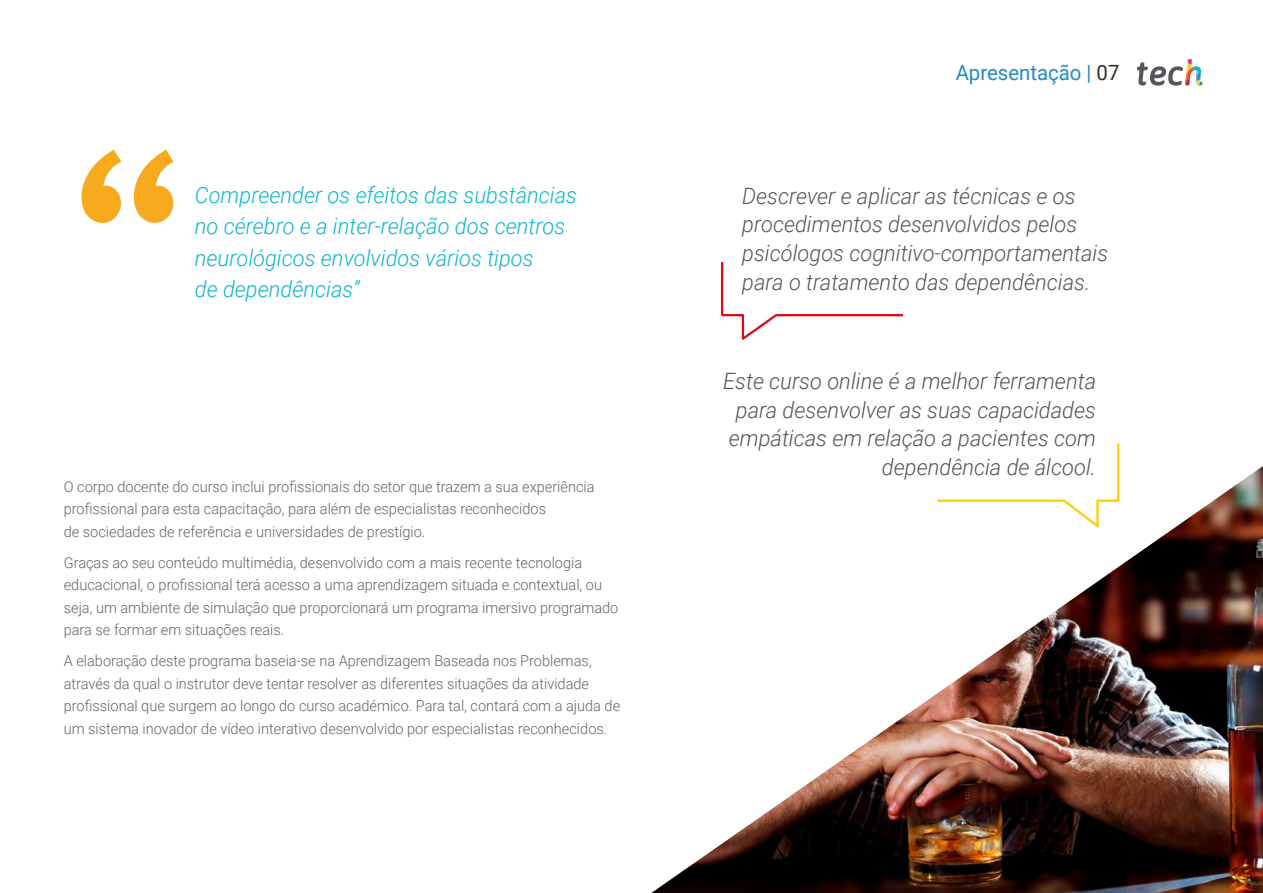
<style>
.page{position:relative;width:1263px;height:893px;background:#fff}
.page>*{position:absolute;margin:0;border:0;box-sizing:border-box;transform-origin:0 0}
.t1{font:italic 300 22.5px/28.5px "Roboto";color:#52555b;text-align:right}
.t2{font:italic 300 22.5px/31.5px "Roboto";color:#0fb6cf}
.t3{font:21px "Roboto";color:#2488c9}
.t4{font:300 15px/22.5px "Roboto";color:#61646a}
.s1{color:#312e20}
</style>
<div class="page">
<svg style="left:81px;top:150px;width:93px;height:73px"></svg>
<img style="left:651px;top:466px;width:612px;height:427px">
<svg style="left:1137px;top:59px;width:65px;height:27px"></svg>
<svg style="left:935px;top:443px;width:185px;height:88px"></svg>
<svg style="left:721px;top:262px;width:183px;height:78px"></svg>
<h1 class="t2" style="left:195px;top:178px;width:384px">Compreender os efeitos das substâncias no cérebro e a inter-relação dos centros neurológicos envolvidos vários tipos<br>de dependências”</h1>
<p class="t4" style="left:64px;top:475px;width:532px">O corpo docente do curso inclui profissionais do setor que trazem a sua experiência profissional para esta capacitação, para além de especialistas reconhecidos<br>de sociedades de referência e universidades de prestígio.</p>
<p class="t4" style="left:64px;top:551px;width:556px">Graças ao seu conteúdo multimédia, desenvolvido com a mais recente tecnologia educacional, o profissional terá acesso a uma aprendizagem situada e contextual, ou seja, um ambiente de simulação que proporcionará um programa imersivo programado para se formar em situações reais.</p>
<p class="t4" style="left:64px;top:649px;width:558px">A elaboração deste programa baseia-se na Aprendizagem Baseada nos Problemas, através da qual o instrutor deve tentar resolver as diferentes situações da atividade profissional que surgem ao longo do curso académico. Para tal, contará com a ajuda de um sistema inovador de vídeo interativo desenvolvido por especialistas reconhecidos.</p>
<h2 class="t3" style="left:956px;top:57px;width:165px">Apresentação | <span class="s1">07</span></h2>
<h1 class="t1" style="left:742px;top:181px;width:367px;text-align:left">Descrever e aplicar as técnicas e os procedimentos desenvolvidos pelos psicólogos cognitivo-comportamentais para o tratamento das dependências.</h1>
<h1 class="t1" style="left:723px;top:366px;width:374px">Este curso online é a melhor ferramenta para desenvolver as suas capacidades empáticas em relação a pacientes com dependência de álcool.</h1>
</div>
